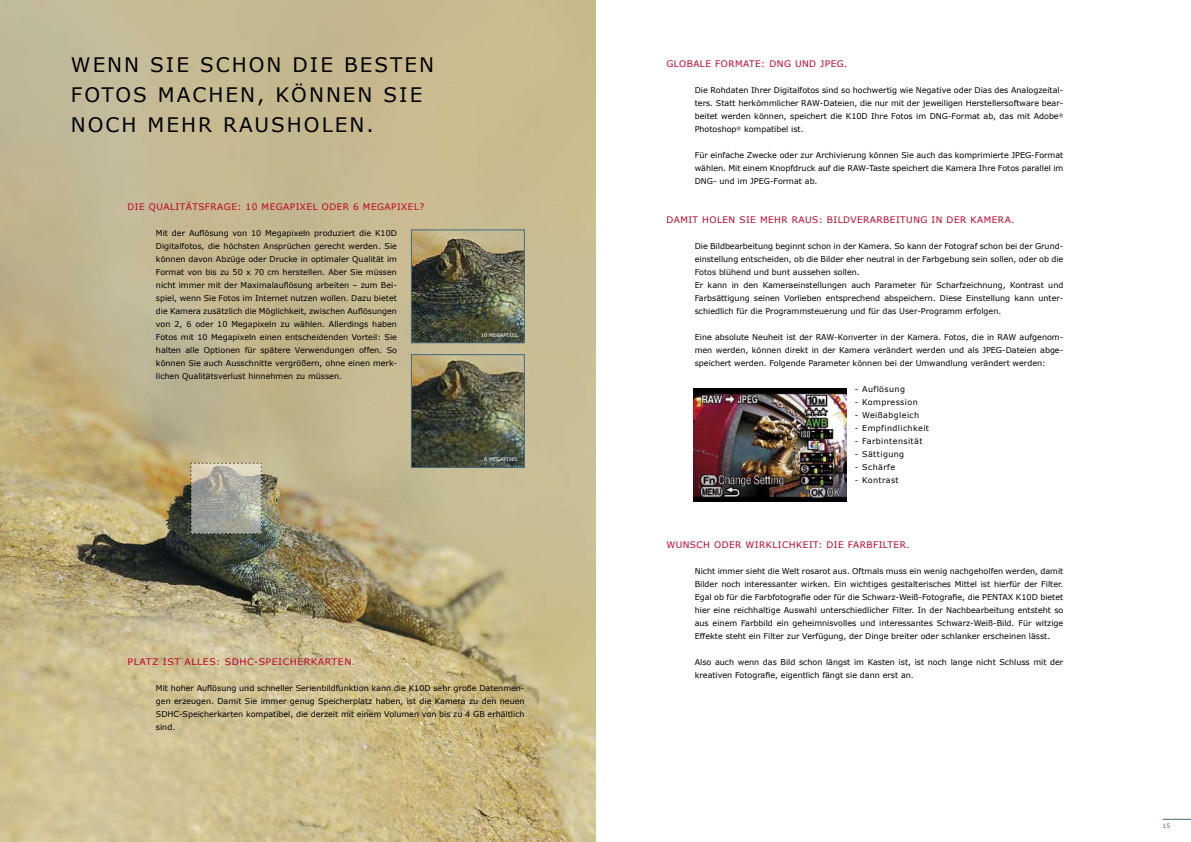
<style>
.page{position:relative;width:1191px;height:842px;background:#fff}
.page>*{position:absolute;margin:0;border:0;box-sizing:border-box;transform-origin:0 0}
.t1{font:20px/30px "Verdana";letter-spacing:.1em;color:#000}
.t2{font:9px "Verdana";letter-spacing:.05em;color:#be0027}
.t3{font:9px "Verdana";letter-spacing:.05em;color:#be0027;scale:1.05 1}
.t4{font:8px/13px "Verdana";color:#000;text-align:justify}
.t5{font:8px "Verdana";letter-spacing:.05em;color:#000}
.t6{font:6px "Verdana";color:#456b7b}
.t7{font:5px "Verdana";color:#fff}
</style>
<div class="page">
<svg style="left:1162px;top:819px;width:29px;height:1px"></svg>
<img style="left:0;top:0;width:595px;height:842px">
<svg style="left:190px;top:463px;width:72px;height:71px"></svg>
<img style="left:413px;top:232px;width:109px;height:109px">
<div style="left:411px;top:230px;width:113px;height:113px;border:1px solid #456b7b"></div>
<img style="left:413px;top:356px;width:109px;height:110px">
<div style="left:411px;top:354px;width:113px;height:114px;border:1px solid #456b7b"></div>
<img style="left:693px;top:388px;width:153px;height:114px">
<h1 class="t1" style="left:71px;top:49px;width:365px">WENN SIE SCHON DIE BESTEN<br>FOTOS</h1>
<h1 class="t1" style="left:71px;top:79px;width:353px;text-indent:87px">MACHEN, KÖNNEN SIE<br>NOCH MEHR RAUSHOLEN.</h1>
<p class="t2" style="left:128px;top:201px;width:78px">DIE QUALITÄTSFR</p>
<p class="t2" style="left:217px;top:201px;width:209px">AGE: 1 0 MEGAPIXEL ODER 6 MEGAPIXEL?</p>
<p class="t4" style="left:156px;top:227px;width:242px">Mit der Auflösung von 10 Megapixeln produziert die K10D Digitalfotos, die höchsten Ansprüchen gerecht werden. Sie können davon Abzüge oder Drucke in optimaler Qualität im Format von bis zu 50 x 70 cm herstellen. Aber Sie müssen nicht immer mit der Maximalauflösung arbeiten – zum Bei&shy;spiel, wenn Sie Fotos im Internet nutzen wollen. Dazu bietet die Kamera zusätzlich die Möglichkeit, zwischen Auflösungen von 2, 6 oder 10 Megapixeln zu wählen. Allerdings haben Fotos mit 10 Megapixeln einen entscheidenden Vorteil: Sie halten alle Optionen für spätere Verwendungen offen. So können Sie auch Ausschnitte vergrößern, ohne einen merk&shy;lichen Qualitätsverlust hinnehmen zu müssen.</p>
<p class="t7" style="left:481px;top:332px;width:39px">1 0 MEGAPIXEL</p>
<p class="t7" style="left:484px;top:456px;width:36px">6 MEGAPIXEL</p>
<p class="t3" style="left:128px;top:656px;width:218px">PLATZ IST ALLES: SDHC-SPEICHERKARTEN.</p>
<p class="t4" style="left:156px;top:682px;width:370px">Mit hoher Auflösung und schneller Serienbildfunktion kann die K10D sehr große Datenmen&shy;gen erzeugen. Damit Sie immer genug Speicherplatz haben, ist die Kamera zu den neuen SDHC-Speicherkarten kompatibel, die derzeit mit einem Volumen von bis zu 4 GB erhältlich sind.</p>
<p class="t2" style="left:666px;top:58px;width:56px">GLOBALE FOR</p>
<p class="t2" style="left:735px;top:58px;width:114px">MATE: DNG UND JPEG.</p>
<p class="t4" style="left:694px;top:84px;width:370px">Die Rohdaten Ihrer Digitalfotos sind so hochwertig wie Negative oder Dias des Analogzeital&shy;ters. Statt herkömmlicher RAW-Dateien, die nur mit der jeweiligen Herstellersoftware bear&shy;beitet werden können, speichert die K1 0D Ihre Fotos im DNG-Format ab, das mit Adobe<sup>® </sup>Photoshop<sup>®</sup> kompatibel ist.</p>
<p class="t4" style="left:694px;top:149px;width:370px">Für einfache Zwecke oder zur Archivierung können Sie auch das komprimierte JPEG-Format wählen. Mit einem Knopfdruck auf die RAW-Taste speichert die Kamera Ihre Fotos parallel im DNG- und im JPEG-Format ab.</p>
<p class="t2" style="left:666px;top:214px;width:179px">DAMIT HOLEN SIE MEHR RAUS : Bildve</p>
<p class="t2" style="left:863px;top:214px;width:122px">rarbeitung in de r Kame</p>
<p class="t2" style="left:998px;top:214px;width:18px">ra.</p>
<p class="t4" style="left:694px;top:240px;width:370px;text-align:left">Die Bildbearbeitung beginnt schon in der Kamera. So kann der Fotograf schon bei der Grund&shy;einstellung entscheiden, ob die Bilder eher neutral in der Farbgebung sein sollen, oder ob die Fotos blühend und bunt aussehen sollen.<br>Er kann in den Kameraeinstellungen auch Parameter für Scharfzeichnung, Kontrast und Farbsättigung seinen Vorlieben entsprechend abspeichern. Diese Einstellung kann unter&shy;schiedlich für die Programmsteuerung und für das User-Programm erfolgen.</p>
<p class="t4" style="left:694px;top:331px;width:370px">Eine absolute Neuheit ist der RAW-Konverter in der Kamera. Fotos, die in RAW aufgenom&shy;men werden, können direkt in der Kamera verändert werden und als JPEG-Dateien abge&shy;speichert werden. Folgende Parameter können bei der U mwandlung ver-ändert werden:</p>
<p class="t4" style="left:855px;top:383px;width:52px">- Auflösung</p>
<p class="t4" style="left:855px;top:396px;width:64px">- Kompression</p>
<p class="t5" style="left:855px;top:410px;width:66px">- Weißabgleich</p>
<p class="t5" style="left:855px;top:423px;width:76px">- Empfindlichkeit</p>
<p class="t5" style="left:855px;top:436px;width:69px">- Farbintensität</p>
<p class="t4" style="left:855px;top:448px;width:51px">- Sättigung</p>
<p class="t4" style="left:855px;top:461px;width:42px">- Schärfe</p>
<p class="t4" style="left:855px;top:474px;width:45px">- Kontrast</p>
<p class="t2" style="left:666px;top:539px;width:245px">WU NSCH ODER WIRKLICHKEIT: DIE FARBFI LTER.</p>
<p class="t4" style="left:694px;top:565px;width:370px">Nicht immer sieht die Welt rosarot aus. Oftmals muss ein wenig nachgeholfen werden, damit Bilder noch interessanter wirken. Ein wichtiges gestalterisches Mittel ist hierfür der Filter.<br>Egal ob für die Farbfotografie oder für die Schwarz-Weiß-Fotografie, die PENTAX K10D bietet hier eine reichhaltige Auswahl unterschiedlicher Filter. In der Nachbearbeitung entsteht so aus einem Farbbild ein geheimnisvolles und interessantes Schwarz-Weiß-Bild. Für witzige Effekte steht ein Filter zur Verfügung, der Dinge breiter oder schlanker erscheinen lässt.</p>
<p class="t4" style="left:694px;top:656px;width:370px">Also auch wenn das Bild schon längst im Kasten ist, ist noch lange nicht Schluss mit der kreativen Fotografie, eigentlich fängt sie dann erst an.</p>
<p class="t6" style="left:1162px;top:822px;width:9px">15</p>
</div>
